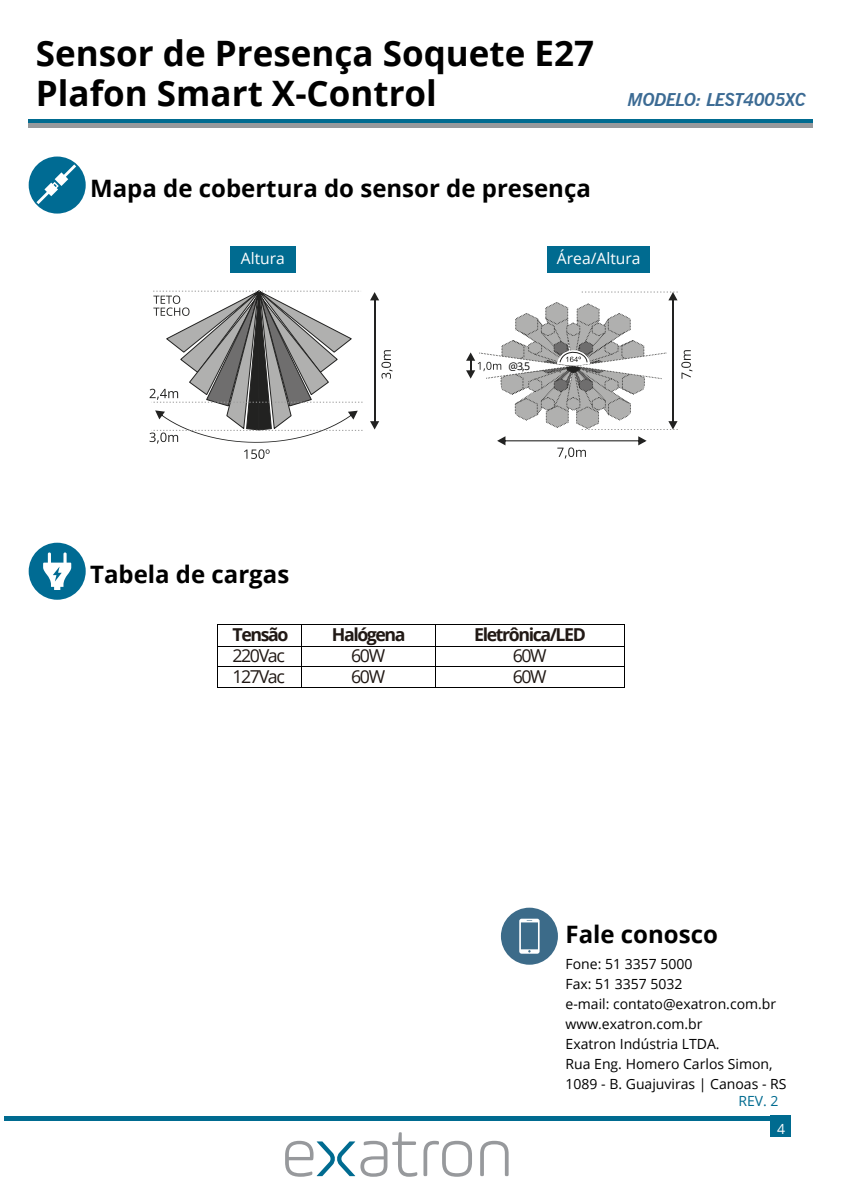
<style>
.page{position:relative;width:842px;height:1191px;background:#fff}
.page>*{position:absolute;margin:0;border:0;box-sizing:border-box;transform-origin:0 0}
.t1{font:700 35px/40px "Open Sans";color:#000}
.t2{font:700 24px "Open Sans";color:#000}
.t3{font:italic 700 18px "News Gothic BT";letter-spacing:-.015em;color:#3c6b94}
.t4{font:700 17.8px "Open Sans";letter-spacing:-.08em;color:#211915}
.t5{font:17.8px/20.6px "Open Sans";letter-spacing:-.08em;color:#211915}
.t6{font:15.7px "Open Sans";color:#fff}
.t7{font:14px/20px "Open Sans";color:#000}
.t8{font:14px "Open Sans";color:#006b90}
.t9{font:14px "Open Sans";color:#fff}
.t10{font:10.6px "Open Sans";color:#000}
</style>
<div class="page">
<hr style="left:5px;top:1116px;width:784px;height:4px;background:#006b90">
<svg style="left:480px;top:1140px;width:29px;height:36px"></svg>
<svg style="left:423px;top:1140px;width:49px;height:36px"></svg>
<svg style="left:285px;top:1132px;width:132px;height:44px"></svg>
<div style="left:770px;top:1116px;width:21px;height:21px;background:#006b90"></div>
<div style="left:501px;top:907px;width:57px;height:57px;background:#3c6b89;border-radius:50%"></div>
<svg style="left:519px;top:918px;width:21px;height:35px"></svg>
<div style="left:29px;top:119px;width:784px;height:5px;background:#006b90"></div>
<hr style="left:29px;top:124px;width:784px;height:4px;background:#97999c">
<div style="left:29px;top:156px;width:57px;height:58px;background:#006b93;border-radius:50%"></div>
<svg style="left:36px;top:164px;width:40px;height:40px"></svg>
<div style="left:230px;top:246px;width:66px;height:26px;background:#006b90"></div>
<div style="left:548px;top:246px;width:102px;height:26px;background:#006b90"></div>
<svg style="left:150px;top:291px;width:212px;height:152px"></svg>
<svg style="left:244px;top:449px;width:26px;height:10px"></svg>
<svg style="left:370px;top:292px;width:9px;height:8px"></svg>
<hr style="left:374px;top:300px;width:1px;height:124px;background:#222221">
<svg style="left:370px;top:421px;width:9px;height:8px"></svg>
<svg style="left:381px;top:350px;width:12px;height:29px"></svg>
<svg style="left:466px;top:292px;width:226px;height:166px"></svg>
<div style="left:29px;top:543px;width:57px;height:57px;background:#006b93;border-radius:50%"></div>
<hr style="left:218px;top:624px;width:83px;height:1px;background:#000">
<hr style="left:302px;top:624px;width:133px;height:1px;background:#000">
<hr style="left:435px;top:624px;width:189px;height:1px;background:#000">
<hr style="left:218px;top:646px;width:83px;height:1px;background:#000">
<hr style="left:302px;top:646px;width:133px;height:1px;background:#000">
<hr style="left:435px;top:646px;width:189px;height:1px;background:#000">
<hr style="left:218px;top:666px;width:83px;height:1px;background:#000">
<hr style="left:302px;top:666px;width:133px;height:1px;background:#000">
<hr style="left:435px;top:666px;width:189px;height:1px;background:#000">
<hr style="left:218px;top:687px;width:83px;height:1px;background:#000">
<svg style="left:301px;top:624px;width:1px;height:64px"></svg>
<hr style="left:302px;top:687px;width:133px;height:1px;background:#000">
<svg style="left:435px;top:625px;width:1px;height:62px"></svg>
<hr style="left:435px;top:687px;width:189px;height:1px;background:#000">
<svg style="left:624px;top:624px;width:1px;height:64px"></svg>
<svg style="left:43px;top:552px;width:28px;height:38px"></svg>
<h1 class="t1" style="left:36px;top:32px;width:560px">Sensor de Presença Soquete E27<br>Plafon Smart X-Control</h1>
<h2 class="t2" style="left:90px;top:171px;width:502px">Mapa de cobertura do sensor de presença</h2>
<p class="t3" style="left:628px;top:89px;width:179px">MODELO: LEST4005XC</p>
<p class="t6" style="left:241px;top:247px;width:46px">Altura</p>
<p class="t6" style="left:557px;top:248px;width:85px">Área/Altura</p>
<p class="t10" style="left:508px;top:358px;width:23px">@3,5</p>
<h2 class="t2" style="left:90px;top:557px;width:201px">Tabela de cargas</h2>
<p class="t4" style="left:232px;top:622px;width:57px">Tensão</p>
<p class="t4" style="left:332px;top:622px;width:75px">Halógena</p>
<p class="t4" style="left:474px;top:622px;width:113px">Eletrônica/LED</p>
<p class="t5" style="left:232px;top:645px;width:54px">220Vac</p>
<p class="t5" style="left:351px;top:645px;width:35px">60W</p>
<p class="t5" style="left:232px;top:666px;width:54px">127Vac</p>
<p class="t5" style="left:351px;top:666px;width:35px">60W</p>
<p class="t5" style="left:513px;top:645px;width:35px">60W<br>60W</p>
<h2 class="t2" style="left:565px;top:917px;width:154px">Fale conosco</h2>
<p class="t7" style="left:565px;top:954px;width:222px">Fone: 51 3357 5000<br>Fax: 51 3357 5032<br>e-mail: contato@exatron.com.br www.exatron.com.br<br>Exatron Indústria LTDA.<br>Rua Eng. Homero Carlos Simon,<br>1089 - B. Guajuviras | Canoas - RS</p>
<p class="t8" style="left:738px;top:1091px;width:42px">REV. 2</p>
<p class="t9" style="left:777px;top:1119px;width:10px">4</p>
</div>
